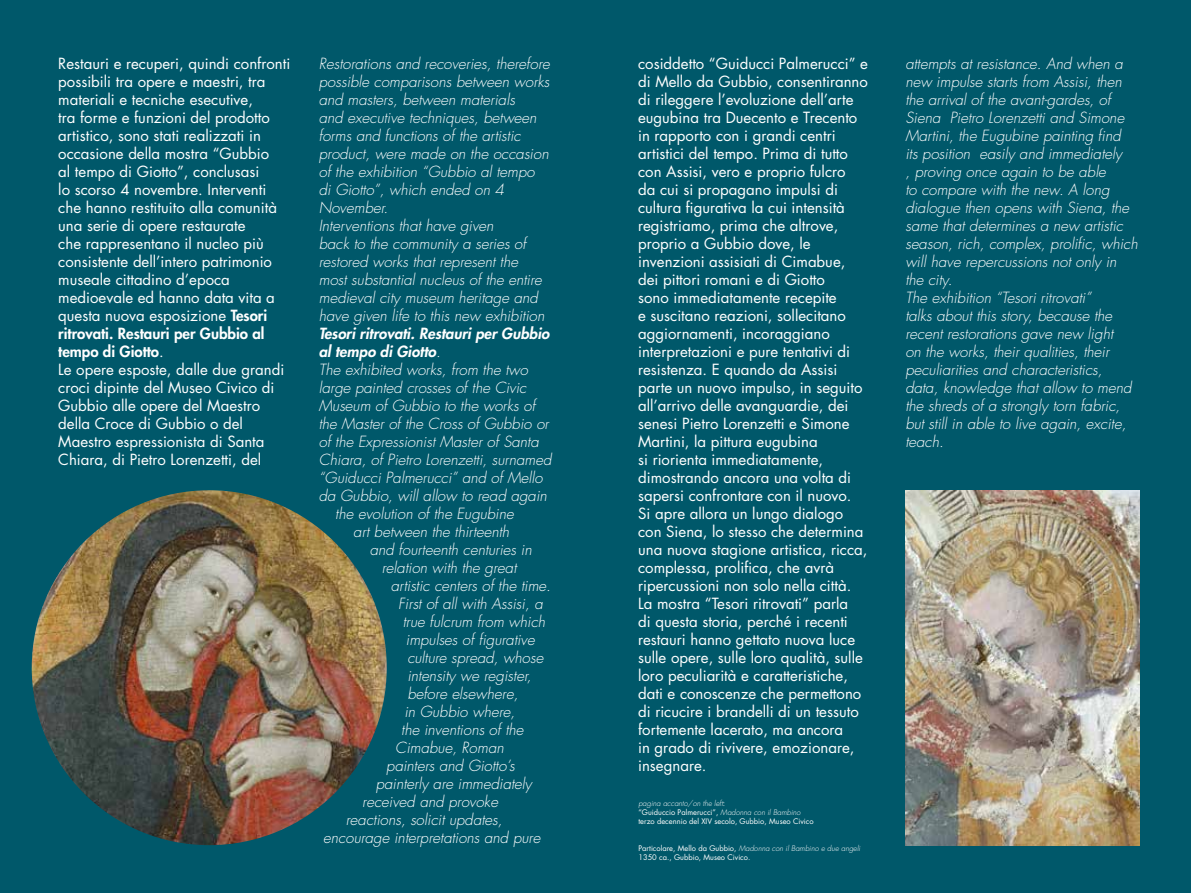
<style>
.page{position:relative;width:1191px;height:893px;background:#00586a}
.page>*{position:absolute;margin:0;border:0;box-sizing:border-box;transform-origin:0 0}
.t1{font:15px/18px "Futura";color:#fff}
.t2{font:italic 300 15px/18px "Futura";color:#fff}
.t3{font:italic 800 15px "Futura";color:#fff}
.t4{font:7.5px/9px "Futura";color:#fff}
.s1{font-weight:800}
.s2{font-weight:300}
.s3{font-weight:300;font-style:italic}
</style>
<div class="page">
<img style="left:905px;top:490px;width:235px;height:355px">
<img style="left:32px;top:490px;width:355px;height:355px;border-radius:177px">
<p class="t1" style="left:58px;top:54px;width:233px">Restauri e recuperi, quindi confronti possibili tra opere e maestri, tra materiali e tecniche esecutive,<br>tra forme e funzioni del prodotto artistico, sono stati realizzati in occasione della mostra “Gubbio<br>al tempo di Giotto”, conclusasi<br>lo scorso 4 novembre. Interventi che hanno restituito alla comunità una serie di opere restaurate<br>che rappresentano il nucleo più consistente dell’intero patrimonio museale cittadino d’epoca medioevale ed hanno data vita a questa nuova esposizione <span class="s1">Tesori ritrovati. Restauri per Gubbio al tempo di Giotto</span>.<br>Le opere esposte, dalle due grandi croci dipinte del Museo Civico di<br>Gubbio alle opere del Maestro della Croce di Gubbio o del<br>Maestro espressionista di Santa<br>Chiara, di Pietro Lorenzetti, del</p>
<p class="t2" style="left:319px;top:55px;width:232px">Restorations and recoveries, therefore possible comparisons between works and masters, between materials<br>and executive techniques, between forms and functions of the artistic product, were made on the occasion of the exhibition “Gubbio al tempo di Giotto”, which ended on 4<br>November.<br>Interventions that have given<br>back to the community a series of restored works that represent the<br>most substantial nucleus of the entire medieval city museum heritage and have given life to this new exhibition</p>
<p class="t3" style="left:319px;top:324px;width:232px">Tesori ritrovati. Restauri per Gubbio</p>
<p class="t3" style="left:319px;top:342px;width:123px">al tempo di Giotto<span class="s2">.</span></p>
<p class="t2" style="left:319px;top:361px;width:211px">The exhibited works, from the two</p>
<p class="t2" style="left:319px;top:379px;width:209px">large painted crosses of the Civic</p>
<p class="t2" style="left:319px;top:397px;width:218px">Museum of Gubbio to the works of</p>
<p class="t2" style="left:319px;top:415px;width:231px">the Master of the Cross of Gubbio or</p>
<p class="t2" style="left:319px;top:433px;width:221px">of the Expressionist Master of Santa</p>
<p class="t2" style="left:319px;top:451px;width:234px">Chiara, of Pietro Lorenzetti, surnamed</p>
<p class="t2" style="left:319px;top:469px;width:225px">“Guiducci Palmerucci” and of Mello</p>
<p class="t2" style="left:319px;top:487px;width:230px">da Gubbio, will allow to read again</p>
<p class="t2" style="left:335px;top:505px;width:180px">the evolution of the Eugubine</p>
<p class="t2" style="left:353px;top:523px;width:157px">art between the thirteenth</p>
<p class="t2" style="left:370px;top:541px;width:163px">and fourteenth centuries in</p>
<p class="t2" style="left:382px;top:559px;width:136px">relation with the great</p>
<p class="t2" style="left:391px;top:577px;width:162px">artistic centers of the time.</p>
<p class="t2" style="left:398px;top:595px;width:146px">First of all with Assisi, a</p>
<p class="t2" style="left:403px;top:613px;width:144px">true fulcrum from which</p>
<p class="t2" style="left:406px;top:631px;width:130px">impulses of figurative</p>
<p class="t2" style="left:407px;top:649px;width:137px">culture spread, whose</p>
<p class="t2" style="left:407px;top:667px;width:125px">intensity we register,</p>
<p class="t2" style="left:407px;top:685px;width:112px">before elsewhere,</p>
<p class="t2" style="left:404px;top:703px;width:112px">in Gubbio where,</p>
<p class="t2" style="left:401px;top:721px;width:124px">the inventions of the</p>
<p class="t2" style="left:395px;top:739px;width:110px">Cimabue, Roman</p>
<p class="t2" style="left:386px;top:757px;width:130px">painters and Giotto’s</p>
<p class="t2" style="left:376px;top:775px;width:157px">painterly are immediately</p>
<p class="t2" style="left:362px;top:793px;width:137px">received and provoke</p>
<p class="t2" style="left:346px;top:811px;width:158px">reactions, solicit updates,</p>
<p class="t2" style="left:323px;top:829px;width:218px">encourage interpretations and pure</p>
<p class="t1" style="left:638px;top:54px;width:231px">cosiddetto “Guiducci Palmerucci” e di Mello da Gubbio, consentiranno di rileggere l’evoluzione dell’arte eugubina tra Duecento e Trecento in rapporto con i grandi centri artistici del tempo. Prima di tutto con Assisi, vero e proprio fulcro<br>da cui si propagano impulsi di cultura figurativa la cui intensità registriamo, prima che altrove, proprio a Gubbio dove, le invenzioni assisiati di Cimabue, dei pittori romani e di Giotto<br>sono immediatamente recepite<br>e suscitano reazioni, sollecitano aggiornamenti, incoraggiano interpretazioni e pure tentativi di resistenza. E quando da Assisi parte un nuovo impulso, in seguito all’arrivo delle avanguardie, dei senesi Pietro Lorenzetti e Simone Martini, la pittura eugubina<br>si riorienta immediatamente, dimostrando ancora una volta di sapersi confrontare con il nuovo.<br>Si apre allora un lungo dialogo con Siena, lo stesso che determina una nuova stagione artistica, ricca, complessa, prolifica, che avrà ripercussioni non solo nella città.<br>La mostra “Tesori ritrovati” parla<br>di questa storia, perché i recenti restauri hanno gettato nuova luce sulle opere, sulle loro qualità, sulle loro peculiarità e caratteristiche, dati e conoscenze che permettono di ricucire i brandelli di un tessuto fortemente lacerato, ma ancora<br>in grado di rivivere, emozionare, insegnare.</p>
<p class="t2" style="left:905px;top:55px;width:234px">attempts at resistance. And when a new impulse starts from Assisi, then the arrival of the avant-gardes, of Siena Pietro Lorenzetti and Simone Martini, the Eugubine painting find<br>its position easily and immediately<br>, proving once again to be able<br>to compare with the new. A long dialogue then opens with Siena, the same that determines a new artistic season, rich, complex, prolific, which will have repercussions not only in the city.<br>The exhibition “Tesori ritrovati”<br>talks about this story, because the recent restorations gave new light<br>on the works, their qualities, their peculiarities and characteristics, data, knowledge that allow to mend the shreds of a strongly torn fabric, but still in able to live again, excite, teach.</p>
<p class="t4" style="left:638px;top:798px;width:177px"><span class="s3">pagina accanto/on the left</span>:<br>“Guiduccio Palmerucci”, <span class="s3">Madonna con il Bambino </span>terzo decennio del XIV secolo, Gubbio, Museo Civico</p>
<p class="t4" style="left:638px;top:843px;width:223px">Particolare, Mello da Gubbio, <span class="s3">Madonna con il Bambino e due angeli<br></span>1350 ca., Gubbio, Museo Civico.</p>
</div>
